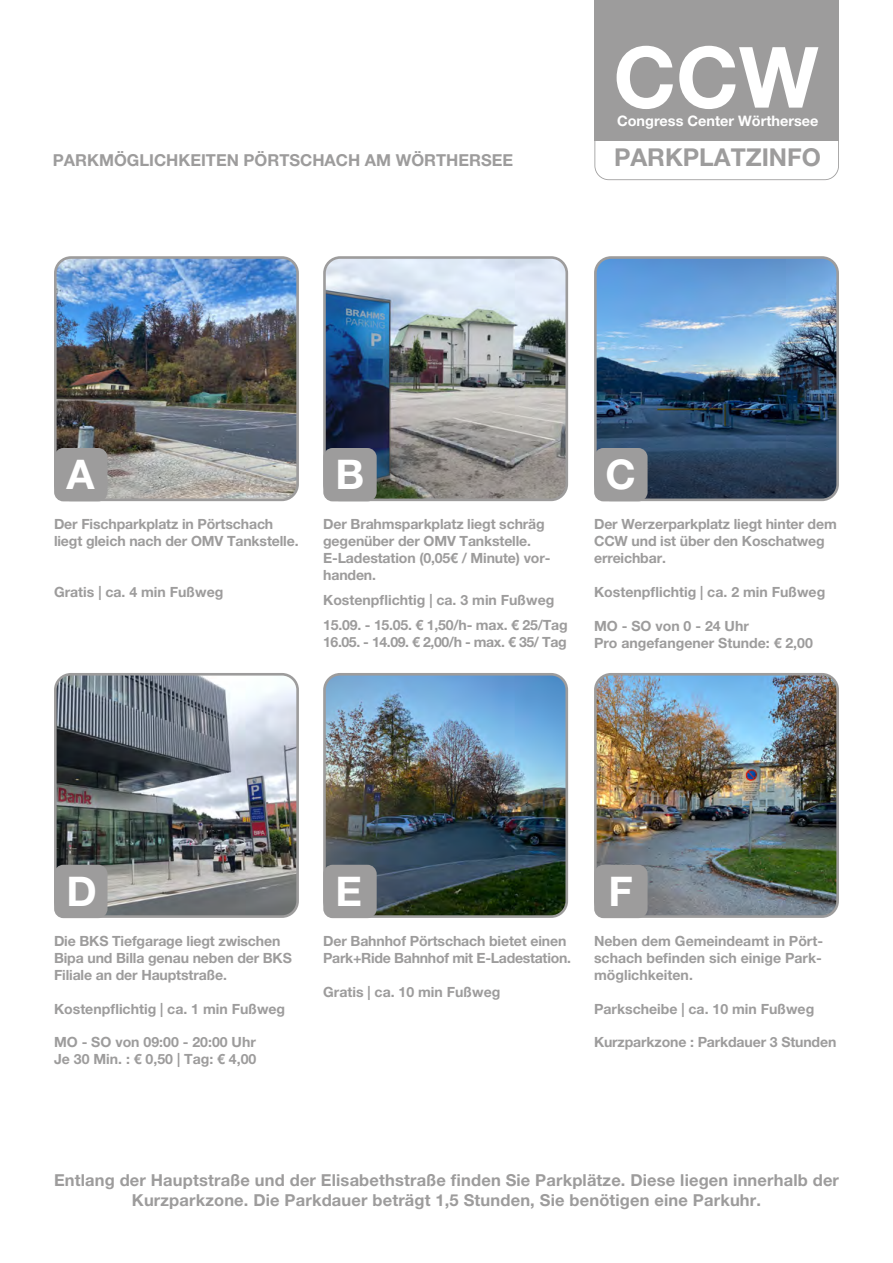
<style>
.page{position:relative;width:893px;height:1263px;background:#fff}
.page>*{position:absolute;margin:0;border:0;box-sizing:border-box;transform-origin:0 0}
.t1{font:700 84.6px "Helvetica Neue LT Pro";color:#fff}
.t2{font:700 40.95px "Helvetica Neue LT Pro";color:#fff}
.t3{font:700 24.6px "Helvetica Neue LT Pro";color:#9d9c9c}
.t4{font:700 16.5px/19.8px "Helvetica Neue LT Pro";letter-spacing:.01em;color:#9d9c9c;text-align:center}
.t5{font:700 14.55px "Helvetica Neue LT Pro";color:#fff}
.t6{font:700 14.1px/17px "Helvetica Neue LT Pro";letter-spacing:-.01em;color:#9d9c9c}
.t7{font:700 14.1px "Helvetica Neue LT Pro";letter-spacing:-.03em;color:#9d9c9c}
</style>
<div class="page">
<svg style="left:594px;top:141px;width:245px;height:39px"></svg>
<div style="left:594px;top:0;width:245px;height:141px;background:#9d9c9c"></div>
<img style="left:55px;top:260px;width:240px;height:240px">
<div style="left:54px;top:256px;width:245px;height:245px;border:3px solid #9d9c9c;border-radius:16px"></div>
<div style="left:54px;top:448px;width:54px;height:53px;background:#9d9c9c;border-radius:9px"></div>
<img style="left:325px;top:260px;width:239px;height:240px">
<div style="left:323px;top:256px;width:245px;height:245px;border:3px solid #9d9c9c;border-radius:16px"></div>
<div style="left:323px;top:448px;width:54px;height:53px;background:#9d9c9c;border-radius:9px"></div>
<img style="left:595px;top:260px;width:240px;height:240px">
<div style="left:594px;top:256px;width:245px;height:245px;border:3px solid #9d9c9c;border-radius:16px"></div>
<div style="left:594px;top:448px;width:54px;height:53px;background:#9d9c9c;border-radius:9px"></div>
<img style="left:58px;top:677px;width:237px;height:237px">
<div style="left:54px;top:673px;width:245px;height:245px;border:3px solid #9d9c9c;border-radius:16px"></div>
<div style="left:54px;top:865px;width:54px;height:53px;background:#9d9c9c;border-radius:9px"></div>
<img style="left:327px;top:677px;width:237px;height:237px">
<div style="left:323px;top:673px;width:245px;height:245px;border:3px solid #9d9c9c;border-radius:16px"></div>
<div style="left:323px;top:865px;width:54px;height:53px;background:#9d9c9c;border-radius:9px"></div>
<img style="left:598px;top:677px;width:237px;height:237px">
<div style="left:594px;top:673px;width:245px;height:245px;border:3px solid #9d9c9c;border-radius:16px"></div>
<div style="left:594px;top:865px;width:54px;height:53px;background:#9d9c9c;border-radius:9px"></div>
<h1 class="t1" style="left:613px;top:25px;width:207px">CCW</h1>
<p class="t5" style="left:617px;top:112px;width:203px">Congress Center Wörthersee</p>
<p class="t4" style="left:53px;top:150px;width:462px">PARKMÖGLICHKEITEN PÖRTSCHACH AM WÖRTHERSEE</p>
<p class="t3" style="left:614px;top:142px;width:208px">PARKPLATZINFO</p>
<p class="t2" style="left:66px;top:449px;width:30px">A</p>
<p class="t6" style="left:54px;top:515px;width:246px">Der Fischparkplatz in Pörtschach liegt gleich nach der OMV Tankstelle.</p>
<p class="t6" style="left:54px;top:583px;width:171px">Gratis | ca. 4 min Fußweg</p>
<p class="t2" style="left:336px;top:449px;width:30px">B</p>
<p class="t6" style="left:323px;top:515px;width:229px">Der Brahmsparkplatz liegt schräg gegenüber der OMV Tankstelle.<br>E-Ladestation (0,05€ / Minute) vor&shy;handen.</p>
<p class="t6" style="left:323px;top:591px;width:233px">Kostenpflichtig | ca. 3 min Fußweg</p>
<p class="t6" style="left:323px;top:616px;width:246px">15.09. - 15.05. € 1,50/h- max. € 25/Tag</p>
<p class="t7" style="left:323px;top:633px;width:245px">16.05. - 14.09. € 2,00/h - max. € 35/ Tag</p>
<p class="t2" style="left:605px;top:449px;width:32px">C</p>
<p class="t6" style="left:594px;top:515px;width:244px">Der Werzerparkplatz liegt hinter dem<br>CCW und ist über den Koschatweg erreichbar.</p>
<p class="t6" style="left:594px;top:583px;width:233px">Kostenpflichtig | ca. 2 min Fußweg</p>
<p class="t6" style="left:594px;top:617px;width:156px">MO - SO von 0 - 24 Uhr</p>
<p class="t6" style="left:594px;top:634px;width:220px">Pro angefangener Stunde: € 2,00</p>
<p class="t2" style="left:66px;top:866px;width:32px">D</p>
<p class="t6" style="left:54px;top:932px;width:239px">Die BKS Tiefgarage liegt zwischen<br>Bipa und Billa genau neben der BKS<br>Filiale an der Hauptstraße.</p>
<p class="t6" style="left:54px;top:1000px;width:233px">Kostenpflichtig | ca. 1 min Fußweg</p>
<p class="t6" style="left:54px;top:1033px;width:203px">MO - SO von 09:00 - 20:00 Uhr</p>
<p class="t6" style="left:54px;top:1050px;width:204px">Je 30 Min. : € 0,50 | Tag: € 4,00</p>
<p class="t2" style="left:336px;top:866px;width:28px">E</p>
<p class="t6" style="left:323px;top:932px;width:249px">Der Bahnhof Pörtschach bietet einen<br>Park+Ride Bahnhof mit E-Ladestation.</p>
<p class="t6" style="left:323px;top:983px;width:179px">Gratis | ca. 10 min Fußweg</p>
<p class="t2" style="left:609px;top:866px;width:26px">F</p>
<p class="t6" style="left:594px;top:932px;width:231px;text-align:justify">Neben dem Gemeindeamt in Pört&shy;schach befinden sich einige Park&shy;möglichkeiten.</p>
<p class="t6" style="left:594px;top:1000px;width:222px">Parkscheibe | ca. 10 min Fußweg</p>
<p class="t6" style="left:594px;top:1033px;width:244px">Kurzparkzone : Parkdauer 3 Stunden</p>
<p class="t4" style="left:54px;top:1170px;width:787px">Entlang der Hauptstraße und der Elisabethstraße finden Sie Parkplätze. Diese liegen innerhalb der<br>Kurzparkzone. Die Parkdauer beträgt 1,5 Stunden, Sie benötigen eine Parkuhr.</p>
</div>
